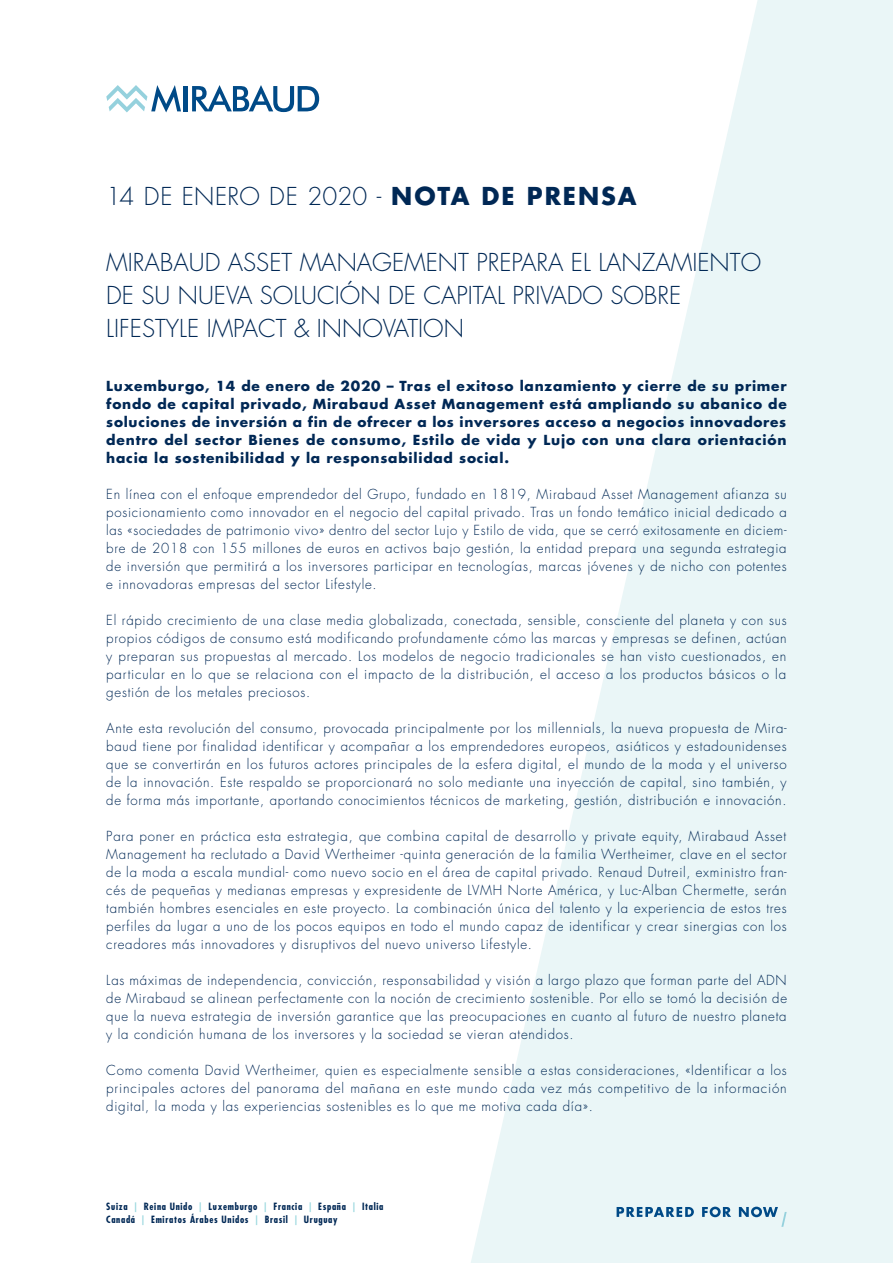
<style>
.page{position:relative;width:893px;height:1263px;background:#fff}
.page>*{position:absolute;margin:0;border:0;box-sizing:border-box;transform-origin:0 0}
.Titre{font:300 24px/33px "Futura Std";color:#002855}
.Texte_courant{font:300 13.5px/18px "Futura Std";letter-spacing:.055em;color:#002855;text-align:justify}
.Texte_courant-2{font:700 13.5px/18px "Futura Std";letter-spacing:.055em;color:#002855;text-align:justify}
.t1{font:700 condensed 9.75px/13.5px "Futura Std";letter-spacing:.07em;color:#002855}
.s1{font-weight:700}
.s2{color:#98d7de}
</style>
<div class="page">
<svg style="left:471px;top:0;width:422px;height:1263px;fill:#eaf6f7"></svg>
<hr style="left:183px;top:86px;width:4px;height:25px;background:#004a87">
<svg style="left:192px;top:85px;width:127px;height:27px"></svg>
<svg style="left:106px;top:85px;width:75px;height:27px"></svg>
<svg style="left:617px;top:1206px;width:170px;height:21px;background:#b4cfdd"></svg>
<p class="Titre" style="left:106px;top:181px;width:532px">14 DE ENERO DE 2020 - <span class="s1">NOTA DE PRENSA</span></p>
<p class="Titre" style="left:106px;top:247px;width:656px">MIRABAUD ASSET MANAGEMENT PREPARA EL LANZAMIENTO<br>DE SU NUEVA SOLUCIÓN DE CAPITAL PRIVADO SOBRE<br>LIFESTYLE IMPACT &amp; INNOVATION</p>
<p class="Texte_courant-2" style="left:106px;top:377px;width:682px">Luxemburgo, 14 de enero de 2020 – Tras el exitoso lanzamiento y cierre de su primer fondo de capital privado, Mirabaud Asset Management está ampliando su abanico de soluciones de inversión a fin de ofrecer a los inversores acceso a negocios innovadores dentro del sector Bienes de consumo, Estilo de vida y Lujo con una clara orientación hacia la sostenibilidad y la responsabilidad social.</p>
<p class="Texte_courant" style="left:106px;top:486px;width:682px">En línea con el enfoque emprendedor del Grupo, fundado en 1819, Mirabaud Asset Management afianza su posicionamiento como innovador en el negocio del capital privado. Tras un fondo temático inicial dedicado a las «sociedades de patrimonio vivo» dentro del sector Lujo y Estilo de vida, que se cerró exitosamente en diciem&shy;bre de 2018 con 155 millones de euros en activos bajo gestión, la entidad prepara una segunda estrategia de inversión que permitirá a los inversores participar en tecnologías, marcas jóvenes y de nicho con potentes e innovadoras empresas del sector Lifestyle.</p>
<p class="Texte_courant" style="left:106px;top:612px;width:682px">El rápido crecimiento de una clase media globalizada, conectada, sensible, consciente del planeta y con sus propios códigos de consumo está modificando profundamente cómo las marcas y empresas se definen, actúan y preparan sus propuestas al mercado. Los modelos de negocio tradicionales se han visto cuestionados, en particular en lo que se relaciona con el impacto de la distribución, el acceso a los productos básicos o la gestión de los metales preciosos.</p>
<p class="Texte_courant" style="left:106px;top:720px;width:682px">Ante esta revolución del consumo, provocada principalmente por los millennials, la nueva propuesta de Mira&shy;baud tiene por finalidad identificar y acompañar a los emprendedores europeos, asiáticos y estadounidenses que se convertirán en los futuros actores principales de la esfera digital, el mundo de la moda y el universo de la innovación. Este respaldo se proporcionará no solo mediante una inyección de capital, sino también, y de forma más importante, aportando conocimientos técnicos de marketing, gestión, distribución e innovación.</p>
<p class="Texte_courant" style="left:106px;top:828px;width:682px">Para poner en práctica esta estrategia, que combina capital de desarrollo y private equity, Mirabaud Asset Management ha reclutado a David Wertheimer -quinta generación de la familia Wertheimer, clave en el sector de la moda a escala mundial- como nuevo socio en el área de capital privado. Renaud Dutreil, exministro fran&shy;cés de pequeñas y medianas empresas y expresidente de LVMH Norte América, y Luc-Alban Chermette, serán también hombres esenciales en este proyecto. La combinación única del talento y la experiencia de estos tres perfiles da lugar a uno de los pocos equipos en todo el mundo capaz de identificar y crear sinergias con los creadores más innovadores y disruptivos del nuevo universo Lifestyle.</p>
<p class="Texte_courant" style="left:106px;top:972px;width:682px">Las máximas de independencia, convicción, responsabilidad y visión a largo plazo que forman parte del ADN de Mirabaud se alinean perfectamente con la noción de crecimiento sostenible. Por ello se tomó la decisión de que la nueva estrategia de inversión garantice que las preocupaciones en cuanto al futuro de nuestro planeta y la condición humana de los inversores y la sociedad se vieran atendidos.</p>
<p class="Texte_courant" style="left:106px;top:1062px;width:682px">Como comenta David Wertheimer, quien es especialmente sensible a estas consideraciones, «Identificar a los principales actores del panorama del mañana en este mundo cada vez más competitivo de la información digital, la moda y las experiencias sostenibles es lo que me motiva cada día».</p>
<p class="t1" style="left:106px;top:1199px;width:279px">Suiza <span class="s2">|</span> Reina Unido <span class="s2">|</span> Luxemburgo <span class="s2">|</span> Francia <span class="s2">|</span> España <span class="s2">|</span> Italia<br>Canadá <span class="s2">|</span> Emiratos Árabes Unidos <span class="s2">|</span> Brasil <span class="s2">|</span> Uruguay</p>
</div>
